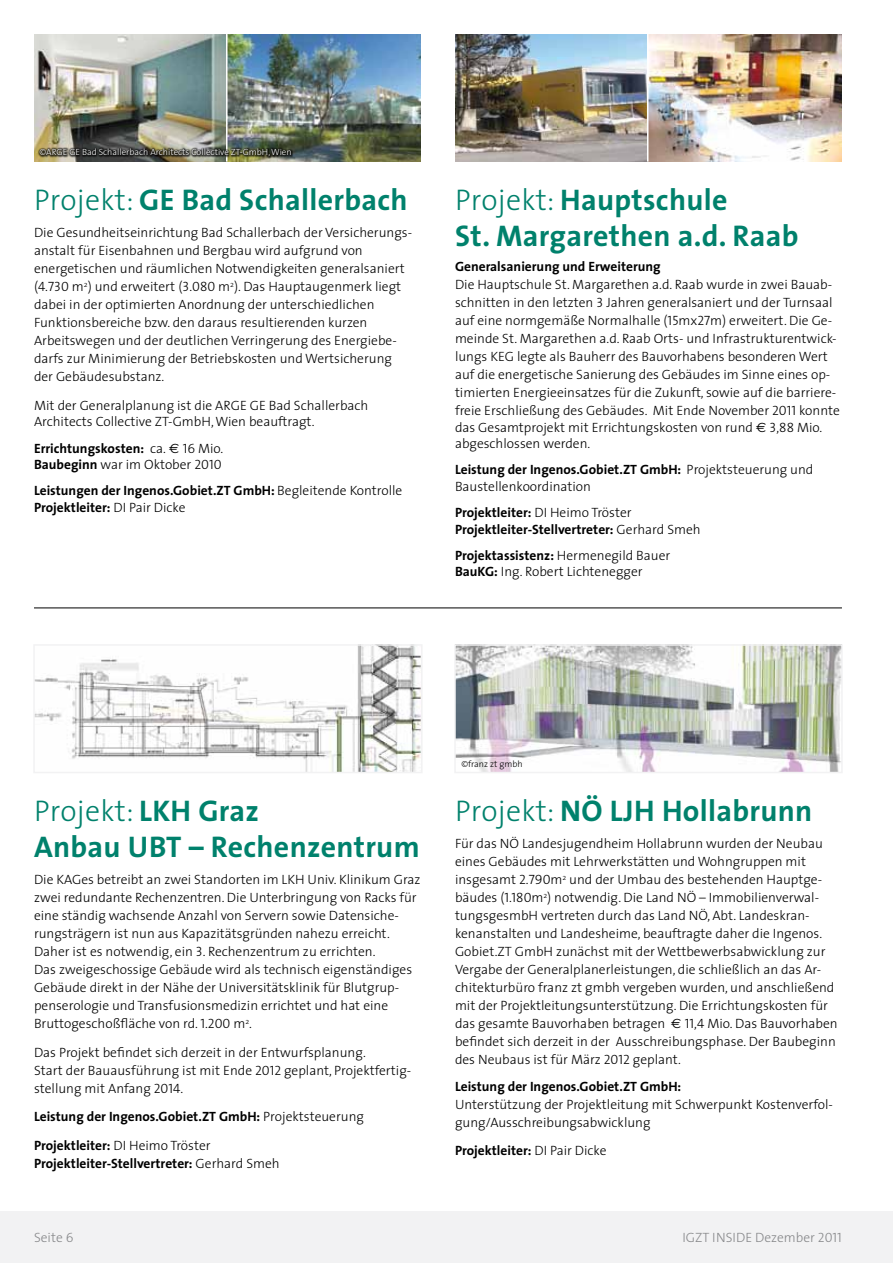
<style>
.page{position:relative;width:893px;height:1263px;background:#fff}
.page>*{position:absolute;margin:0;border:0;box-sizing:border-box;transform-origin:0 0}
.t1{font:700 30px/36px "The Sans";letter-spacing:.01em;color:#00816c}
.t2{font:300 13.5px/18px "The Sans";color:#000}
.t3{font:700 13.5px/16.2px "The Sans";color:#000}
.t4{font:300 13.5px "The Sans";color:#87888a}
.t5{font:300 9px "The Sans";color:#fff}
.t6{font:300 9px "The Sans";color:#000}
.s1{font-weight:300}
.s2{font-family:"The Sans Light Caps";font-weight:400}
.s3{font-family:"Euro Sans";font-weight:400}
.s4{font-weight:700}
</style>
<div class="page">
<img style="left:455px;top:34px;width:192px;height:128px">
<img style="left:457px;top:647px;width:383px;height:123px">
<div style="left:454px;top:644px;width:389px;height:129px;border:2px solid #f2f2f3"></div>
<img style="left:648px;top:34px;width:194px;height:128px">
<img style="left:34px;top:34px;width:192px;height:128px">
<img style="left:228px;top:34px;width:193px;height:128px">
<img style="left:36px;top:647px;width:384px;height:123px">
<div style="left:33px;top:644px;width:390px;height:129px;border:2px solid #f2f2f3"></div>
<div style="left:0;top:1212px;width:893px;height:51px;background:#f2f2f3"></div>
<hr style="left:34px;top:608px;width:808px;height:1px;background:#000">
<div style="left:37px;top:147px;width:256px;height:12px;background:#000;opacity:.75"></div>
<p class="t5" style="left:40px;top:145px;width:254px">©ARGE GE Bad Schallerbach Architects Collective ZT-GmbH, Wien</p>
<h1 class="t1" style="left:34px;top:181px;width:375px"><span class="s1">Projekt:</span> GE Bad Schallerbach</h1>
<p class="t2" style="left:34px;top:223px;width:380px">Die Gesundheitseinrichtung Bad Schallerbach der Versicherungs&shy;anstalt für Eisenbahnen und Bergbau wird aufgrund von energetischen und räumlichen Notwendigkeiten generalsaniert (<span class="s2">4.730</span> m<sup>2</sup>) und erweitert (<span class="s2">3.080</span> m<sup>2</sup>). Das Hauptaugenmerk liegt dabei in der optimierten Anordnung der unterschiedlichen Funktionsbereiche bzw. den daraus resultierenden kurzen Arbeitswegen und der deutlichen Verringerung des Energiebe&shy;darfs zur Minimierung der Betriebskosten und Wertsicherung der Gebäudesubstanz.</p>
<p class="t2" style="left:34px;top:397px;width:336px;line-height:16.2px">Mit der Generalplanung ist die ARGE GE Bad Schallerbach<br>Architects Collective ZT-GmbH, Wien beauftragt.</p>
<p class="t3" style="left:34px;top:440px;width:191px">Errichtungskosten: <span class="s1">ca.</span> <span class="s3">€</span> <span class="s2">16</span> <span class="s1">Mio.<br></span>Baubeginn <span class="s1">war im Oktober</span> <span class="s2">2010</span></p>
<p class="t3" style="left:34px;top:482px;width:370px">Leistungen der Ingenos.Gobiet.ZT GmbH: <span class="s1">Begleitende Kontrolle<br></span>Projektleiter: <span class="s1">DI Pair Dicke</span></p>
<h1 class="t1" style="left:455px;top:181px;width:345px"><span class="s1">Projekt:</span> Hauptschule<br>St. Margarethen a.d. Raab</h1>
<p class="t3" style="left:455px;top:258px;width:207px">Generalsanierung und Erweiterung</p>
<p class="t2" style="left:455px;top:275px;width:386px">Die Hauptschule St. Margarethen a.d. Raab wurde in zwei Bauab&shy;schnitten in den letzten <span class="s2">3</span> Jahren generalsaniert und der Turnsaal auf eine normgemäße Normalhalle (<span class="s2">15</span>mx<span class="s2">27</span>m) erweitert. Die Ge&shy;meinde St. Margarethen a.d. Raab Orts- und Infrastrukturentwick&shy;lungs KEG legte als Bauherr des Bauvorhabens besonderen Wert auf die energetische Sanierung des Gebäudes im Sinne eines op&shy;timierten Energieeinsatzes für die Zukunft, sowie auf die barriere&shy;freie Erschließung des Gebäudes. Mit Ende November <span class="s2">2011</span> konnte</p>
<p class="t2" style="left:455px;top:418px;width:369px;line-height:16.2px">das Gesamtprojekt mit Errichtungskosten von rund <span class="s3">€</span> <span class="s2">3,88</span> Mio. abgeschlossen werden.</p>
<p class="t2" style="left:455px;top:461px;width:360px;line-height:16.2px"><span class="s4">Leistung der Ingenos.Gobiet.ZT GmbH:</span> Projektsteuerung und<br>Baustellenkoordination</p>
<p class="t3" style="left:455px;top:504px;width:247px">Projektleiter: <span class="s1">DI Heimo Tröster<br></span>Projektleiter-Stellvertreter: <span class="s1">Gerhard Smeh</span></p>
<p class="t2" style="left:455px;top:547px;width:217px;line-height:16.2px"><span class="s4">Projektassistenz:</span> Hermenegild Bauer<br><span class="s4">BauKG:</span> Ing. Robert Lichtenegger</p>
<h1 class="t1" style="left:34px;top:792px;width:387px"><span class="s1">Projekt:</span> LKH Graz<br>Anbau UBT – Rechenzentrum</h1>
<p class="t2" style="left:34px;top:870px;width:388px">Die KAGes betreibt an zwei Standorten im LKH Univ. Klinikum Graz zwei redundante Rechenzentren. Die Unterbringung von Racks für eine ständig wachsende Anzahl von Servern sowie Datensiche&shy;rungsträgern ist nun aus Kapazitätsgründen nahezu erreicht.<br>Daher ist es notwendig, ein <span class="s2">3</span>. Rechenzentrum zu errichten.<br>Das zweigeschossige Gebäude wird als technisch eigenständiges Gebäude direkt in der Nähe der Universitätsklinik für Blutgrup&shy;penserologie und Transfusionsmedizin errichtet und hat eine Bruttogeschoßfläche von rd. <span class="s2">1.200</span> m<sup>2</sup>.</p>
<p class="t2" style="left:34px;top:1043px;width:379px">Das Projekt befindet sich derzeit in der Entwurfsplanung.<br>Start der Bauausführung ist mit Ende <span class="s2">2012</span> geplant, Projektfertig&shy;stellung mit Anfang <span class="s2">2014</span>.</p>
<p class="t3" style="left:34px;top:1102px;width:331px;line-height:28.5px">Leistung der Ingenos.Gobiet.ZT GmbH: <span class="s1">Projektsteuerung<br></span>Projektleiter: <span class="s1">DI Heimo Tröster</span></p>
<p class="t3" style="left:34px;top:1154px;width:247px">Projektleiter-Stellvertreter: <span class="s1">Gerhard Smeh</span></p>
<p class="t6" style="left:461px;top:756px;width:63px">©franz zt gmbh</p>
<h1 class="t1" style="left:455px;top:792px;width:359px"><span class="s1">Projekt:</span> NÖ LJH Hollabrunn</h1>
<p class="t2" style="left:455px;top:834px;width:384px">Für das NÖ Landesjugendheim Hollabrunn wurden der Neubau eines Gebäudes mit Lehrwerkstätten und Wohngruppen mit insgesamt <span class="s2">2.790</span>m<sup>2</sup> und der Umbau des bestehenden Hauptge&shy;bäudes (<span class="s2">1.180</span>m<sup>2</sup>) notwendig. Die Land NÖ – Immobilienverwal&shy;tungsgesmbH vertreten durch das Land NÖ, Abt. Landeskran&shy;kenanstalten und Landesheime, beauftragte daher die Ingenos.<br>Gobiet.ZT GmbH zunächst mit der Wettbewerbsabwicklung zur Vergabe der Generalplanerleistungen, die schließlich an das Ar&shy;chitekturbüro franz zt gmbh vergeben wurden, und anschließend mit der Projektleitungsunterstützung. Die Errichtungskosten für das gesamte Bauvorhaben betragen <span class="s3">€</span> <span class="s2">11,4</span> Mio. Das Bauvorhaben befindet sich derzeit in der Ausschreibungsphase. Der Baubeginn des Neubaus ist für März <span class="s2">2012</span> geplant.</p>
<p class="t3" style="left:455px;top:1078px;width:228px">Leistung der Ingenos.Gobiet.ZT GmbH:</p>
<p class="t2" style="left:455px;top:1095px;width:379px">Unterstützung der Projektleitung mit Schwerpunkt Kostenverfol&shy;gung/Ausschreibungsabwicklung</p>
<p class="t3" style="left:455px;top:1142px;width:153px">Projektleiter: <span class="s1">DI Pair Dicke</span></p>
<p class="t4" style="left:34px;top:1227px;width:41px">Seite <span class="s2">6</span></p>
<p class="t4" style="left:682px;top:1227px;width:161px">IGZT INSIDE Dezember <span class="s2">2011</span></p>
</div>
